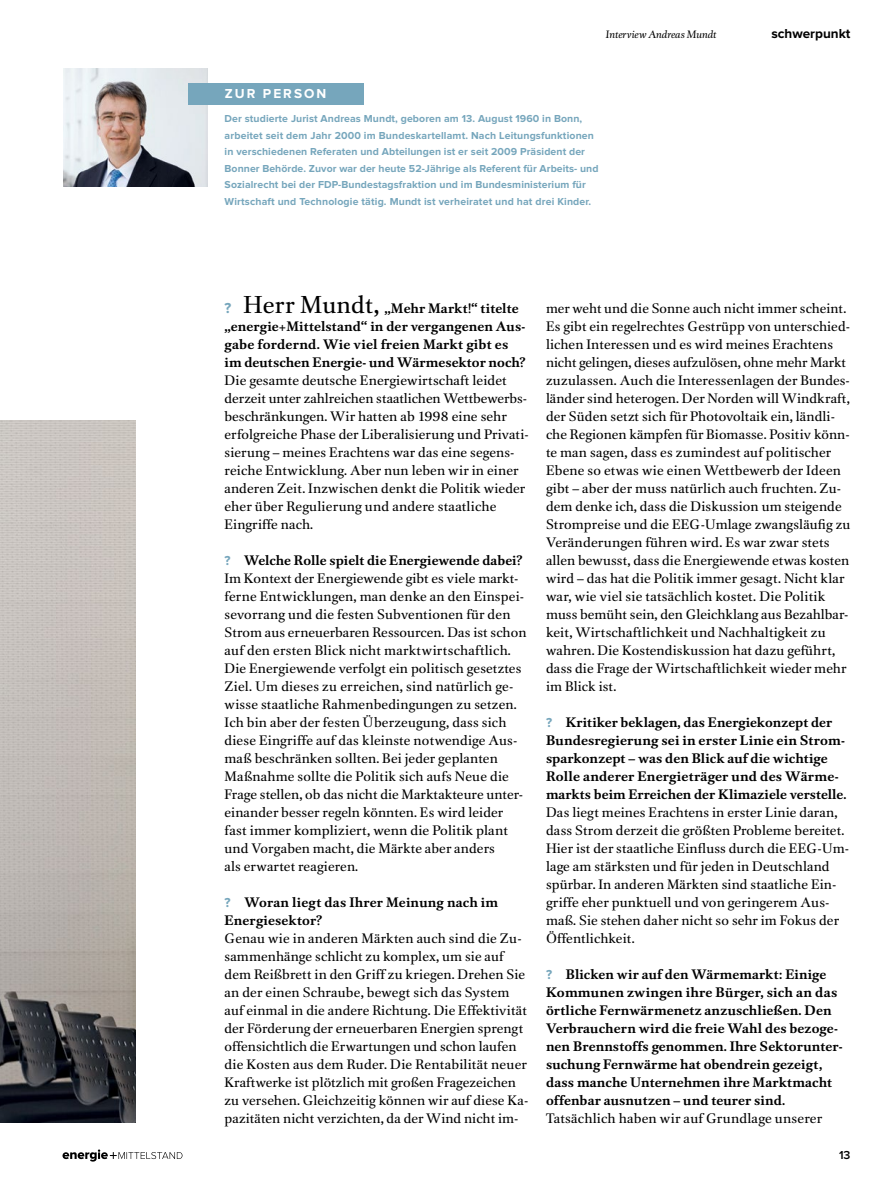
<style>
.page{position:relative;width:893px;height:1191px;background:#fff}
.page>*{position:absolute;margin:0;border:0;box-sizing:border-box;transform-origin:0 0}
.t1{font:13.5px/18px "DTL Unico TOT";letter-spacing:.01em;color:#000}
.t2{font:700 13.5px/18px "DTL Unico TOT";letter-spacing:.01em;color:#000}
.t3{font:700 13.5px "Proxima Nova";color:#000}
.t4{font:700 13.5px "Proxima Nova";letter-spacing:.15em;color:#fff}
.t5{font:600 12px "Proxima Nova";color:#000}
.t6{font:700 10.5px/16.5px "Proxima Nova";letter-spacing:.01em;color:#76a6bc}
.t7{font:italic 10.5px "DTL Unico TOT";color:#000}
.s1{font-family:"Proxima Nova";font-size:15px;color:#76a6bc}
.s2{font-weight:400;font-size:24px}
.s3{font-family:"Proxima Nova";font-weight:700;color:#76a6bc}
.s4{font-weight:700}
.s5{font-family:"Proxima Nova";color:#76a6bc}
</style>
<div class="page">
<img style="left:0;top:421px;width:136px;height:702px">
<img style="left:64px;top:68px;width:143px;height:119px">
<div style="left:188px;top:83px;width:175px;height:21px;background:#76a6bc"></div>
<svg style="left:63px;top:1149px;width:119px;height:12px"></svg>
<p class="t7" style="left:606px;top:28px;width:112px">Interview Andreas Mundt</p>
<p class="t3" style="left:771px;top:28px;width:81px">schwerpunkt</p>
<p class="t4" style="left:225px;top:88px;width:103px">ZUR PERSON</p>
<p class="t6" style="left:225px;top:111px;width:375px">Der studierte Jurist Andreas Mundt, geboren am 13. August 1960 in Bonn, arbeitet seit dem Jahr 2000 im Bundeskartellamt. Nach Leitungsfunktionen in verschiedenen Referaten und Abteilungen ist er seit 2009 Präsident der Bonner Behörde. Zuvor war der heute 52-Jährige als Referent für Arbeits- und Sozialrecht bei der FDP-Bundestagsfraktion und im Bundesministerium für Wirtschaft und Technologie tätig. Mundt ist verheiratet und hat drei Kinder.</p>
<p class="t2" style="left:224px;top:299px;width:302px"><span class="s1">?</span> <span class="s2">Herr Mundt,</span> „Mehr Markt!“ titelte „energie+Mittelstand“ in der vergangenen Aus&shy;gabe fordernd. Wie viel freien Markt gibt es im deutschen Energie- und Wärmesektor noch?</p>
<p class="t1" style="left:225px;top:371px;width:306px">Die gesamte deutsche Energiewirtschaft leidet derzeit unter zahlreichen staatlichen Wettbewerbs&shy;beschränkungen. Wir hatten ab 1998 eine sehr erfolgreiche Phase der Liberalisierung und Privati&shy;sierung – meines Erachtens war das eine segens&shy;reiche Entwicklung. Aber nun leben wir in einer anderen Zeit. Inzwischen denkt die Politik wieder eher über Regulierung und andere staatliche Eingriffe nach.</p>
<p class="t1" style="left:225px;top:551px;width:303px"><span class="s3">?</span> <span class="s4">Welche Rolle spielt die Energiewende dabei?<br></span>Im Kontext der Energiewende gibt es viele markt&shy;ferne Entwicklungen, man denke an den Einspei&shy;sevorrang und die festen Subventionen für den Strom aus erneuerbaren Ressourcen. Das ist schon auf den ersten Blick nicht marktwirtschaftlich.<br>Die Energiewende verfolgt ein politisch gesetztes Ziel. Um dieses zu erreichen, sind natürlich ge&shy;wisse staatliche Rahmenbedingungen zu setzen.<br>Ich bin aber der festen Überzeugung, dass sich diese Eingriffe auf das kleinste notwendige Aus&shy;maß beschränken sollten. Bei jeder geplanten Maßnahme sollte die Politik sich aufs Neue die Frage stellen, ob das nicht die Marktakteure unter&shy;einander besser regeln könnten. Es wird leider fast immer kompliziert, wenn die Politik plant und Vorgaben macht, die Märkte aber anders<br>als erwartet reagieren.</p>
<p class="t2" style="left:225px;top:893px;width:275px"><span class="s5">?</span> Woran liegt das Ihrer Meinung nach im<br>Energiesektor?</p>
<p class="t1" style="left:225px;top:929px;width:305px">Genau wie in anderen Märkten auch sind die Zu&shy;sammenhänge schlicht zu komplex, um sie auf dem Reißbrett in den Griff zu kriegen. Drehen Sie an der einen Schraube, bewegt sich das System auf einmal in die andere Richtung. Die Effektivität der Förderung der erneuerbaren Energien sprengt offensichtlich die Erwartungen und schon laufen die Kosten aus dem Ruder. Die Rentabilität neuer Kraftwerke ist plötzlich mit großen Fragezeichen zu versehen. Gleichzeitig können wir auf diese Ka&shy;pazitäten nicht verzichten, da der Wind nicht im-</p>
<p class="t1" style="left:546px;top:299px;width:306px">mer weht und die Sonne auch nicht immer scheint.<br>Es gibt ein regelrechtes Gestrüpp von unterschied&shy;lichen Interessen und es wird meines Erachtens nicht gelingen, dieses aufzulösen, ohne mehr Markt zuzulassen. Auch die Interessenlagen der Bundes&shy;länder sind heterogen. Der Norden will Windkraft, der Süden setzt sich für Photovoltaik ein, ländli&shy;che Regionen kämpfen für Biomasse. Positiv könn&shy;te man sagen, dass es zumindest auf politischer Ebene so etwas wie einen Wettbewerb der Ideen gibt – aber der muss natürlich auch fruchten. Zu&shy;dem denke ich, dass die Diskussion um steigende Strompreise und die EEG-Umlage zwangsläufig zu Veränderungen führen wird. Es war zwar stets allen bewusst, dass die Energiewende etwas kosten wird – das hat die Politik immer gesagt. Nicht klar war, wie viel sie tatsächlich kostet. Die Politik muss bemüht sein, den Gleichklang aus Bezahlbar&shy;keit, Wirtschaftlichkeit und Nachhaltigkeit zu wahren. Die Kostendiskussion hat dazu geführt, dass die Frage der Wirtschaftlichkeit wieder mehr im Blick ist.</p>
<p class="t2" style="left:546px;top:713px;width:302px"><span class="s5">?</span> Kritiker beklagen, das Energiekonzept der Bundesregierung sei in erster Linie ein Strom&shy;sparkonzept – was den Blick auf die wichtige Rolle anderer Energieträger und des Wärme&shy;markts beim Erreichen der Klimaziele verstelle.</p>
<p class="t1" style="left:546px;top:803px;width:305px">Das liegt meines Erachtens in erster Linie daran, dass Strom derzeit die größten Probleme bereitet.<br>Hier ist der staatliche Einfluss durch die EEG-Um&shy;lage am stärksten und für jeden in Deutschland spürbar. In anderen Märkten sind staatliche Ein&shy;griffe eher punktuell und von geringerem Aus&shy;maß. Sie stehen daher nicht so sehr im Fokus der Öffentlichkeit.</p>
<p class="t2" style="left:546px;top:965px;width:298px"><span class="s5">?</span> Blicken wir auf den Wärmemarkt: Einige Kommunen zwingen ihre Bürger, sich an das örtliche Fernwärmenetz anzuschließen. Den Verbrauchern wird die freie Wahl des bezoge&shy;nen Brennstoffs genommen. Ihre Sektorunter&shy;suchung Fernwärme hat obendrein gezeigt, dass manche Unternehmen ihre Marktmacht offenbar ausnutzen – und teurer sind.</p>
<p class="t1" style="left:546px;top:1109px;width:278px">Tatsächlich haben wir auf Grundlage unserer</p>
<p class="t5" style="left:839px;top:1149px;width:13px">13</p>
</div>
